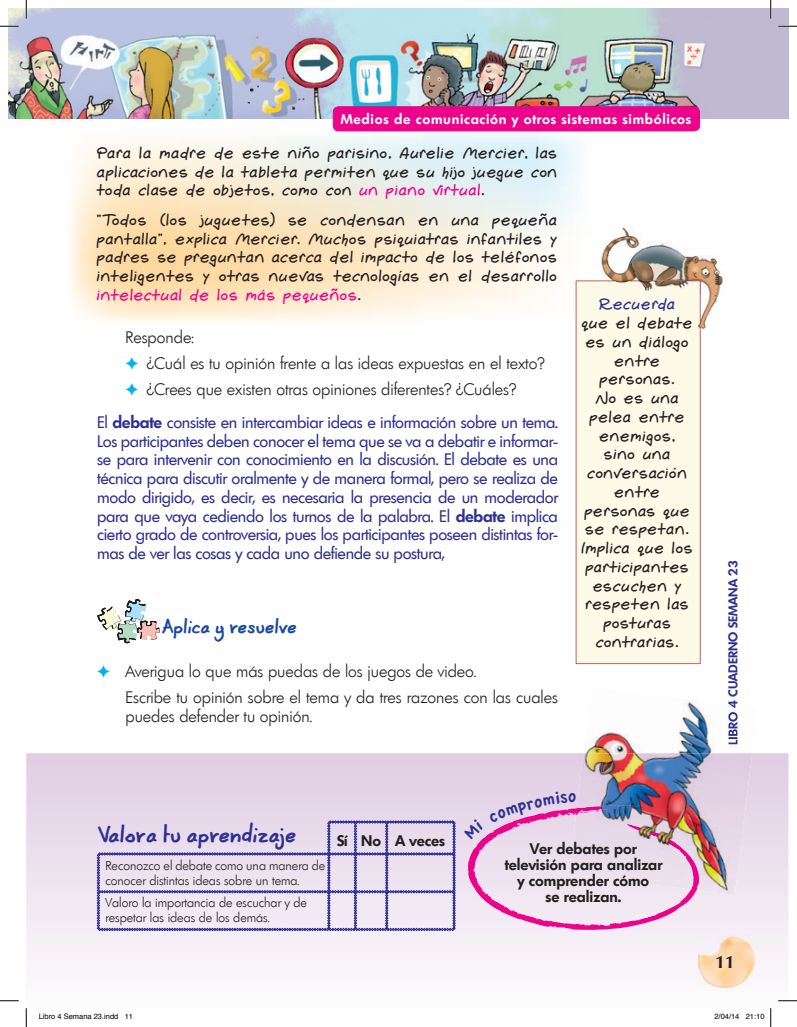
<style>
.page{position:relative;width:797px;height:1027px;background:#fff}
.page>*{position:absolute;margin:0;border:0;box-sizing:border-box;transform-origin:0 0}
.t1{font:17.5px "Coert Schrift Dik";color:#2e3092}
.t2{font:700 17.5px "Optima";color:#231f20}
.t3{font:16.25px/18.8px "Gemelli";color:#231f20;text-align:justify}
.t4{font:16.25px/18.8px "Limerick";letter-spacing:-.02em;color:#2e3092;text-align:justify}
.t5{font:300 16.25px/25.9px "Limerick";color:#231f20}
.t6{font:16.25px "Gemelli";color:#2e3092}
.t7{font:600 15px/16.2px "Limerick";color:#231f20;text-align:center}
.t8{font:15px "Coert Schrift Dik";color:#1d4a9f}
.t9{font:600 13.75px "Limerick";letter-spacing:.05em;color:#fff}
.t10{font:300 12.5px/15px "Limerick";color:#231f20}
.t11{font:600 12.5px "Limerick";color:#2e3092}
.t12{font:7.5px "Helvetica";color:#000}
.s1{color:#ed028c}
.s2{color:#00b3ef}
.s3{font-weight:600}
</style>
<div class="page">
<img style="left:9px;top:9px;width:779px;height:109px">
<svg style="left:26px;top:753px;width:762px;height:265px"></svg>
<img style="left:698px;top:935px;width:57px;height:52px">
<img style="left:586px;top:699px;width:152px;height:54px">
<img style="left:577px;top:753px;width:59px;height:38px">
<img style="left:728px;top:704px;width:9px;height:40px">
<svg style="left:98px;top:599px;width:62px;height:44px"></svg>
<svg style="left:69px;top:128px;width:522px;height:195px"></svg>
<div style="left:333px;top:107px;width:366px;height:24px;background:#ed028c;border-radius:5px"></div>
<div style="left:333px;top:106px;width:366px;height:25px;border:1px solid #ed028c;border-radius:5px"></div>
<svg style="left:97px;top:821px;width:358px;height:110px;background:#dad1e6"></svg>
<div style="left:575px;top:281px;width:125px;height:383px;background:#fefae8"></div>
<img style="left:641px;top:243px;width:83px;height:52px">
<img style="left:600px;top:226px;width:41px;height:55px">
<img style="left:700px;top:295px;width:18px;height:35px">
<img style="left:600px;top:281px;width:100px;height:49px">
<svg style="left:0;top:25px;width:19px;height:2px"></svg>
<svg style="left:778px;top:25px;width:19px;height:2px"></svg>
<svg style="left:0;top:1000px;width:19px;height:1px"></svg>
<svg style="left:778px;top:1000px;width:19px;height:1px"></svg>
<svg style="left:25px;top:0;width:2px;height:19px"></svg>
<svg style="left:25px;top:1008px;width:2px;height:19px"></svg>
<svg style="left:770px;top:0;width:1px;height:19px"></svg>
<svg style="left:770px;top:1008px;width:1px;height:19px"></svg>
<svg style="left:39px;top:1013px;width:79px;height:5px"></svg>
<svg style="left:125px;top:1014px;width:7px;height:4px"></svg>
<svg style="left:714px;top:1014px;width:25px;height:4px"></svg>
<svg style="left:745px;top:1014px;width:19px;height:4px"></svg>
<svg style="left:464px;top:791px;width:237px;height:139px;background:#e1c1d8"></svg>
<p class="t9" style="left:341px;top:111px;width:352px">Medios de comunicación y otros sistemas simbólicos</p>
<p class="t3" style="left:97px;top:144px;width:462px">Para la madre de este niño parisino, Aurelie Mercier, las aplicaciones de la tableta permiten que su hijo juegue con toda clase de objetos, como con <span class="s1">un piano virtual</span>.</p>
<p class="t3" style="left:97px;top:211px;width:462px">"Todos (los juguetes) se condensan en una pequeña pantalla", explica Mercier. Muchos psiquiatras infantiles y padres se preguntan acerca del impacto de los teléfonos inteligentes y otras nuevas tecnologías en el desarrollo <span class="s1">intelectual de los más pequeños</span>.</p>
<p class="t5" style="left:125px;top:325px;width:420px">Responde:<br><span class="s2">✦</span> ¿Cuál es tu opinión frente a las ideas expuestas en el texto? <span class="s2">✦</span> ¿Crees que existen otras opiniones diferentes? ¿Cuáles?</p>
<p class="t4" style="left:97px;top:413px;width:462px">El <span class="s3">debate</span> consiste en intercambiar ideas e información sobre un tema.<br>Los participantes deben conocer el tema que se va a debatir e informar&shy;se para intervenir con conocimiento en la discusión. El debate es una técnica para discutir oralmente y de manera formal, pero se realiza de modo dirigido, es decir, es necesaria la presencia de un moderador para que vaya cediendo los turnos de la palabra. El <span class="s3">debate</span> implica cierto grado de controversia, pues los participantes poseen distintas for&shy;mas de ver las cosas y cada uno defiende su postura,</p>
<p class="t6" style="left:599px;top:295px;width:78px">Recuerda</p>
<p class="t3" style="left:582px;top:314px;width:113px;text-align:center">que el debate es un diálogo entre personas.<br>No es una pelea entre enemigos, sino una conversación entre personas que se respetan.<br>Implica que los participantes escuchen y respeten las posturas contrarias.</p>
<p class="t8" style="left:162px;top:619px;width:137px">Aplica y resuelve</p>
<p class="t5" style="left:125px;top:658px;width:434px;text-indent:-28px"><span class="s2">✦</span> Averigua lo que más puedas de los juegos de video.<br>Escribe tu opinión sobre el tema y da tres razones con las cuales</p>
<p class="t5" style="left:125px;top:703px;width:188px">puedes defender tu opinión.</p>
<p class="t11" style="left:725px;top:745px;width:186px;rotate:-90deg">LIBRO 4 CUADERNO SEMANA 23</p>
<p class="t1" style="left:98px;top:825px;width:200px">Valora tu aprendizaje</p>
<p class="t10" style="left:105px;top:858px;width:221px">Reconozco el debate como una manera de conocer distintas ideas sobre un tema.</p>
<p class="t10" style="left:105px;top:895px;width:203px">Valoro la importancia de escuchar y de respetar las ideas de los demás.</p>
<p class="t7" style="left:337px;top:832px;width:110px">Sí No A veces</p>
<p class="t7" style="left:504px;top:840px;width:159px">Ver debates por televisión para analizar y comprender cómo<br>se realizan.</p>
<p class="t2" style="left:715px;top:952px;width:21px">11</p>
<p class="t12" style="left:39px;top:1011px;width:96px">Libro 4 Semana 23.indd 11</p>
<p class="t12" style="left:714px;top:1011px;width:52px">2/04/14 21:10</p>
</div>
